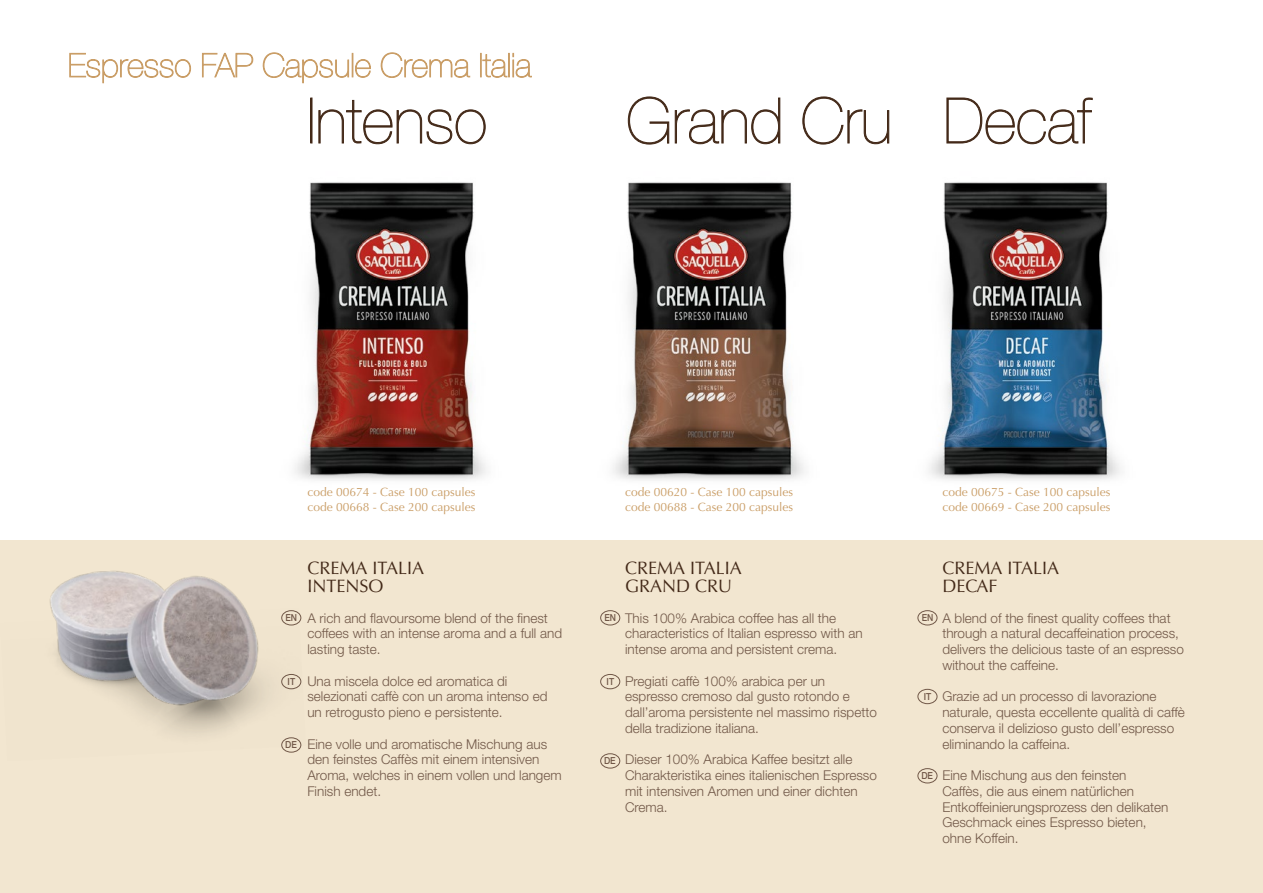
<style>
.page{position:relative;width:1263px;height:893px;background:#fff}
.page>*{position:absolute;margin:0;border:0;box-sizing:border-box;transform-origin:0 0}
.t1{font:200 63px "Helvetica Neue LT";color:#432918}
.t2{font:18px/18px "Optima";color:#432918}
.t3{font:300 13.5px/15.8px "Helvetica Neue LT";color:#715848}
.t4{font:12px/15px "Optima";color:#ca9e67}
.t5{font:500 9.75px "Helvetica Neue";letter-spacing:-.015em;color:#715848;scale:.89 1}
</style>
<div class="page">
<img style="left:295px;top:137px;width:191px;height:343px">
<img style="left:613px;top:137px;width:191px;height:343px">
<img style="left:889px;top:137px;width:231px;height:343px">
<div style="left:0;top:540px;width:1263px;height:353px;background:#f2e6d0"></div>
<div style="left:310px;top:98px;width:2px;height:45px;border:1px solid #432918"></div>
<svg style="left:318px;top:100px;width:168px;height:44px"></svg>
<svg style="left:628px;top:96px;width:41px;height:49px"></svg>
<svg style="left:675px;top:97px;width:105px;height:47px"></svg>
<svg style="left:802px;top:96px;width:87px;height:49px"></svg>
<svg style="left:946px;top:97px;width:147px;height:47px"></svg>
<div style="left:600px;top:674px;width:20px;height:15px;border:1px solid #715848;border-radius:50%"></div>
<div style="left:917px;top:689px;width:20px;height:15px;border:1px solid #715848;border-radius:50%"></div>
<div style="left:600px;top:753px;width:20px;height:15px;border:1px solid #715848;border-radius:50%"></div>
<div style="left:917px;top:768px;width:20px;height:15px;border:1px solid #715848;border-radius:50%"></div>
<div style="left:600px;top:610px;width:20px;height:15px;border:1px solid #715848;border-radius:50%"></div>
<div style="left:917px;top:610px;width:20px;height:15px;border:1px solid #715848;border-radius:50%"></div>
<svg style="left:69px;top:53px;width:122px;height:30px"></svg>
<svg style="left:202px;top:52px;width:51px;height:26px"></svg>
<svg style="left:263px;top:52px;width:108px;height:31px"></svg>
<svg style="left:381px;top:52px;width:89px;height:26px"></svg>
<svg style="left:480px;top:53px;width:27px;height:25px"></svg>
<div style="left:508px;top:53px;width:2px;height:24px;border:1px solid #ca9e67"></div>
<svg style="left:513px;top:53px;width:19px;height:25px"></svg>
<img style="left:50px;top:571px;width:252px;height:182px">
<h1 class="t1" style="left:307px;top:84px;width:181px">Intenso</h1>
<h1 class="t1" style="left:626px;top:84px;width:466px">Grand Cru Decaf</h1>
<p class="t4" style="left:307px;top:484px;width:170px">code 00674 - Case 100 capsules code 00668 - Case 200 capsules</p>
<p class="t4" style="left:625px;top:484px;width:170px">code 00620 - Case 100 capsules code 00688 - Case 200 capsules</p>
<p class="t4" style="left:942px;top:484px;width:170px">code 00675 - Case 100 capsules code 00669 - Case 200 capsules</p>
<h2 class="t2" style="left:307px;top:560px;width:118px">CREMA ITALIA<br>INTENSO</h2>
<p class="t3" style="left:307px;top:610px;width:256px">A rich and flavoursome blend of the finest coffees with an intense aroma and a full and lasting taste.</p>
<p class="t3" style="left:307px;top:673px;width:242px">Una miscela dolce ed aromatica di selezionati caffè con un aroma intenso ed un retrogusto pieno e persistente.</p>
<p class="t3" style="left:307px;top:736px;width:256px">Eine volle und aromatische Mischung aus den feinstes Caffès mit einem intensiven Aroma, welches in einem vollen und langem Finish endet.</p>
<h2 class="t2" style="left:625px;top:560px;width:118px">CREMA ITALIA<br>GRAND CRU</h2>
<p class="t3" style="left:625px;top:610px;width:239px">This 100% Arabica coffee has all the characteristics of Italian espresso with an intense aroma and persistent crema.</p>
<p class="t3" style="left:625px;top:673px;width:253px">Pregiati caffè 100% arabica per un espresso cremoso dal gusto rotondo e dall’aroma persistente nel massimo rispetto della tradizione italiana.</p>
<p class="t3" style="left:625px;top:751px;width:253px">Dieser 100% Arabica Kaffee besitzt alle Charakteristika eines italienischen Espresso mit intensiven Aromen und einer dichten Crema.</p>
<p class="t5" style="left:286px;top:612px;width:14px">EN</p>
<p class="t5" style="left:605px;top:612px;width:14px">EN</p>
<p class="t5" style="left:922px;top:612px;width:14px">EN</p>
<p class="t5" style="left:288px;top:676px;width:10px">IT</p>
<p class="t5" style="left:606px;top:676px;width:10px">IT</p>
<p class="t5" style="left:924px;top:691px;width:10px">IT</p>
<p class="t5" style="left:285px;top:739px;width:14px">DE</p>
<p class="t5" style="left:604px;top:755px;width:14px">DE</p>
<p class="t5" style="left:921px;top:770px;width:14px">DE</p>
<h2 class="t2" style="left:942px;top:560px;width:118px">CREMA ITALIA<br>DECAF</h2>
<p class="t3" style="left:942px;top:610px;width:243px">A blend of the finest quality coffees that through a natural decaffeination process, delivers the delicious taste of an espresso without the caffeine.</p>
<p class="t3" style="left:942px;top:688px;width:244px">Grazie ad un processo di lavorazione naturale, questa eccellente qualità di caffè conserva il delizioso gusto dell’espresso eliminando la caffeina.</p>
<p class="t3" style="left:942px;top:767px;width:228px">Eine Mischung aus den feinsten<br>Caffès, die aus einem natürlichen<br>Entkoffeinierungsprozess den delikaten<br>Geschmack eines Espresso bieten, ohne Koffein.</p>
</div>
